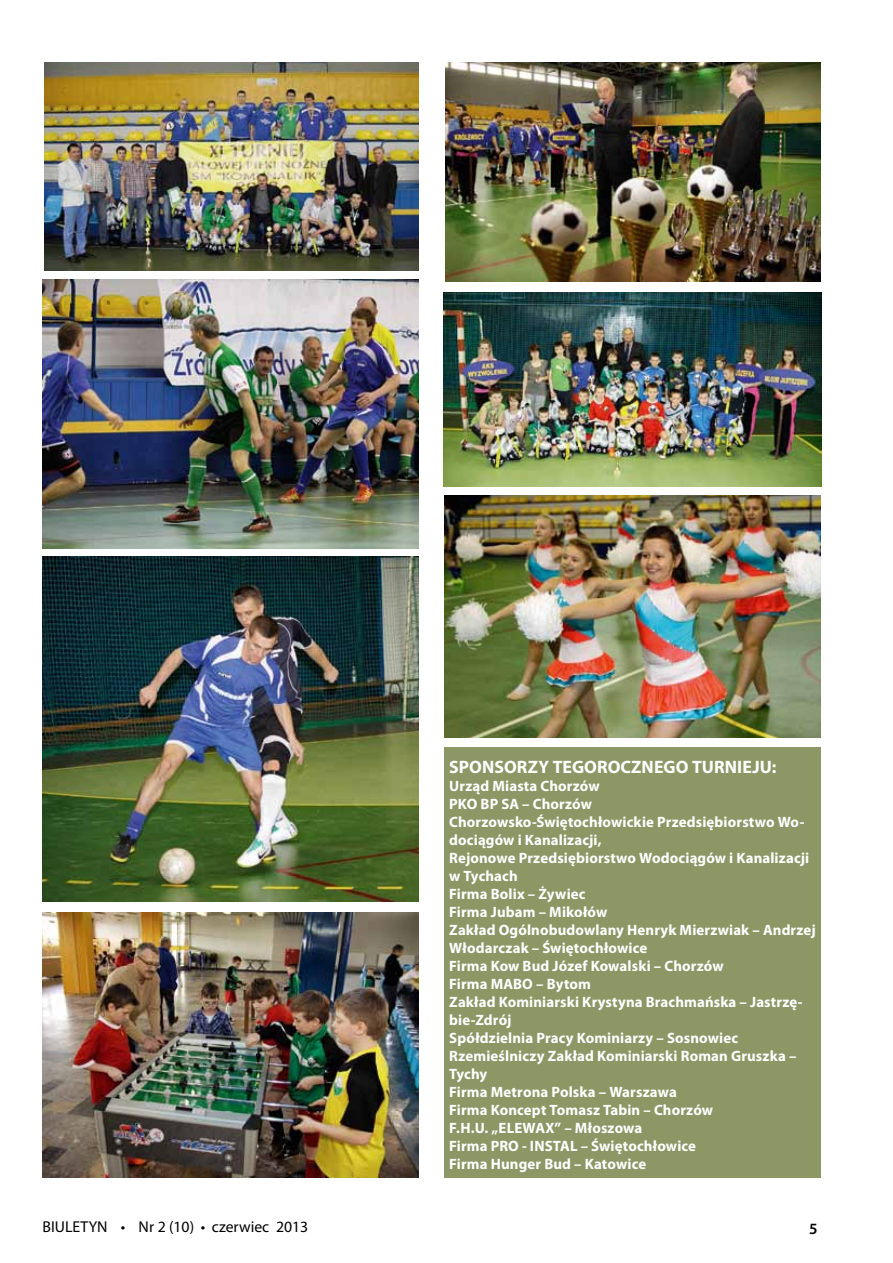
<style>
.page{position:relative;width:893px;height:1263px;background:#fff}
.page>*{position:absolute;margin:0;border:0;box-sizing:border-box;transform-origin:0 0}
.t1{font:700 18px "Myriad Pro";letter-spacing:.005em;color:#fff}
.t2{font:15.75px "Myriad Pro";color:#000}
.t3{font:600 15.75px "Myriad Pro";color:#000}
.t4{font:700 15px/18px "Myriad Pro";letter-spacing:.01em;color:#fff}
</style>
<div class="page">
<div style="left:444px;top:747px;width:377px;height:431px;background:#8d9766"></div>
<img style="left:445px;top:63px;width:375px;height:218px">
<img style="left:444px;top:292px;width:377px;height:194px">
<img style="left:444px;top:495px;width:377px;height:243px">
<img style="left:43px;top:912px;width:376px;height:266px">
<img style="left:43px;top:279px;width:376px;height:270px">
<img style="left:43px;top:557px;width:376px;height:344px">
<img style="left:44px;top:63px;width:375px;height:207px">
<p class="t1" style="left:449px;top:755px;width:329px">SPONSORZY TEGOROCZNEGO TURNIEJU:</p>
<p class="t4" style="left:449px;top:776px;width:368px">Urząd Miasta Chorzów<br>PKO BP SA – Chorzów<br>Chorzowsko-Świętochłowickie Przedsiębiorstwo Wo&shy;dociągów i Kanalizacji,<br>Rejonowe Przedsiębiorstwo Wodociągów i Kanalizacji w Tychach<br>Firma Bolix – Żywiec<br>Firma Jubam – Mikołów<br>Zakład Ogólnobudowlany Henryk Mierzwiak – Andrzej<br>Włodarczak – Świętochłowice<br>Firma Kow Bud Józef Kowalski – Chorzów<br>Firma MABO – Bytom<br>Zakład Kominiarski Krystyna Brachmańska – Jastrzę&shy;bie-Zdrój<br>Spółdzielnia Pracy Kominiarzy – Sosnowiec<br>Rzemieślniczy Zakład Kominiarski Roman Gruszka –<br>Tychy<br>Firma Metrona Polska – Warszawa<br>Firma Koncept Tomasz Tabin – Chorzów<br>F.H.U. „ELEWAX” – Młoszowa<br>Firma PRO - INSTAL – Świętochłowice<br>Firma Hunger Bud – Katowice</p>
<p class="t2" style="left:43px;top:1217px;width:267px">BIULETYN • Nr 2 (10) • czerwiec 2013</p>
<p class="t3" style="left:809px;top:1219px;width:10px">5</p>
</div>
